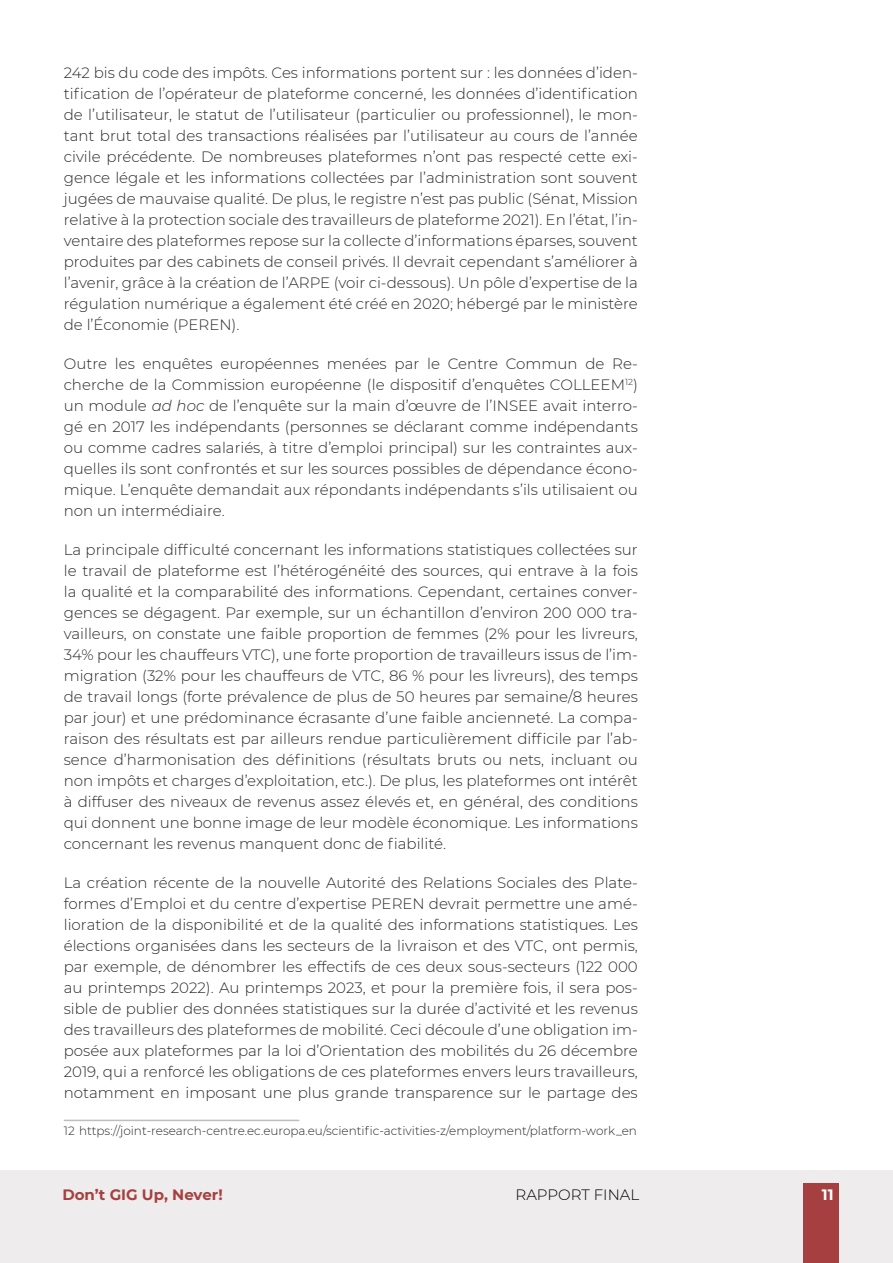
<style>
.page{position:relative;width:893px;height:1263px;background:#fff}
.page>*{position:absolute;margin:0;border:0;box-sizing:border-box;transform-origin:0 0}
.t1{font:300 15px/21px "Montserrat";color:#282827;text-align:justify}
.t2{font:700 15px "Montserrat";color:#a64040}
.t3{font:300 15px "Montserrat";color:#000}
.t4{font:700 15px "Montserrat";color:#fff}
.t5{font:300 12px "Montserrat";color:#282827}
.s1{font-style:italic}
</style>
<div class="page">
<div style="left:0;top:1170px;width:893px;height:93px;background:#eeecec"></div>
<div style="left:804px;top:1183px;width:35px;height:80px;background:#a64040"></div>
<hr style="left:64px;top:1120px;width:235px;height:1px;background:#c2bdba">
<p class="t1" style="left:64px;top:62px;width:576px">242 bis du code des impôts. Ces informations portent sur : les données d’iden&shy;tification de l’opérateur de plateforme concerné, les données d’identification de l’utilisateur, le statut de l’utilisateur (particulier ou professionnel), le mon&shy;tant brut total des transactions réalisées par l’utilisateur au cours de l’année civile précédente. De nombreuses plateformes n’ont pas respecté cette exi&shy;gence légale et les informations collectées par l’administration sont souvent jugées de mauvaise qualité. De plus, le registre n’est pas public (Sénat, Mission relative à la protection sociale des travailleurs de plateforme 2021). En l’état, l’in&shy;ventaire des plateformes repose sur la collecte d’informations éparses, souvent produites par des cabinets de conseil privés. Il devrait cependant s’améliorer à l’avenir, grâce à la création de l’ARPE (voir ci-dessous). Un pôle d’expertise de la régulation numérique a également été créé en 2020; hébergé par le ministère de l’Économie (PEREN).</p>
<p class="t1" style="left:64px;top:353px;width:576px">Outre les enquêtes européennes menées par le Centre Commun de Re&shy;cherche de la Commission européenne (le dispositif d’enquêtes COLLEEM<sup>12</sup>) un module <span class="s1">ad hoc</span> de l’enquête sur la main d’œuvre de l’INSEE avait interro&shy;gé en 2017 les indépendants (personnes se déclarant comme indépendants ou comme cadres salariés, à titre d’emploi principal) sur les contraintes aux&shy;quelles ils sont confrontés et sur les sources possibles de dépendance écono&shy;mique. L’enquête demandait aux répondants indépendants s’ils utilisaient ou non un intermédiaire.</p>
<p class="t1" style="left:64px;top:539px;width:576px">La principale difficulté concernant les informations statistiques collectées sur le travail de plateforme est l’hétérogénéité des sources, qui entrave à la fois la qualité et la comparabilité des informations. Cependant, certaines conver&shy;gences se dégagent. Par exemple, sur un échantillon d’environ 200 000 tra&shy;vailleurs, on constate une faible proportion de femmes (2% pour les livreurs, 34% pour les chauffeurs VTC), une forte proportion de travailleurs issus de l’im&shy;migration (32% pour les chauffeurs de VTC, 86 % pour les livreurs), des temps de travail longs (forte prévalence de plus de 50 heures par semaine/8 heures par jour) et une prédominance écrasante d’une faible ancienneté. La compa&shy;raison des résultats est par ailleurs rendue particulièrement difficile par l’ab&shy;sence d’harmonisation des définitions (résultats bruts ou nets, incluant ou non impôts et charges d’exploitation, etc.). De plus, les plateformes ont intérêt à diffuser des niveaux de revenus assez élevés et, en général, des conditions qui donnent une bonne image de leur modèle économique. Les informations concernant les revenus manquent donc de fiabilité.</p>
<p class="t1" style="left:64px;top:872px;width:576px">La création récente de la nouvelle Autorité des Relations Sociales des Plate&shy;formes d’Emploi et du centre d’expertise PEREN devrait permettre une amé&shy;lioration de la disponibilité et de la qualité des informations statistiques. Les élections organisées dans les secteurs de la livraison et des VTC, ont permis, par exemple, de dénombrer les effectifs de ces deux sous-secteurs (122 000 au printemps 2022). Au printemps 2023, et pour la première fois, il sera pos&shy;sible de publier des données statistiques sur la durée d’activité et les revenus des travailleurs des plateformes de mobilité. Ceci découle d’une obligation im&shy;posée aux plateformes par la loi d’Orientation des mobilités du 26 décembre 2019, qui a renforcé les obligations de ces plateformes envers leurs travailleurs, notamment en imposant une plus grande transparence sur le partage des</p>
<p class="t5" style="left:64px;top:1123px;width:575px">12 https://joint-research-centre.ec.europa.eu/scientific-activities-z/employment/platform-work_en</p>
<p class="t2" style="left:62px;top:1184px;width:162px">Don’t GIG Up, Never!</p>
<p class="t3" style="left:516px;top:1185px;width:125px">RAPPORT FINAL</p>
<p class="t4" style="left:822px;top:1183px;width:13px">11</p>
</div>
